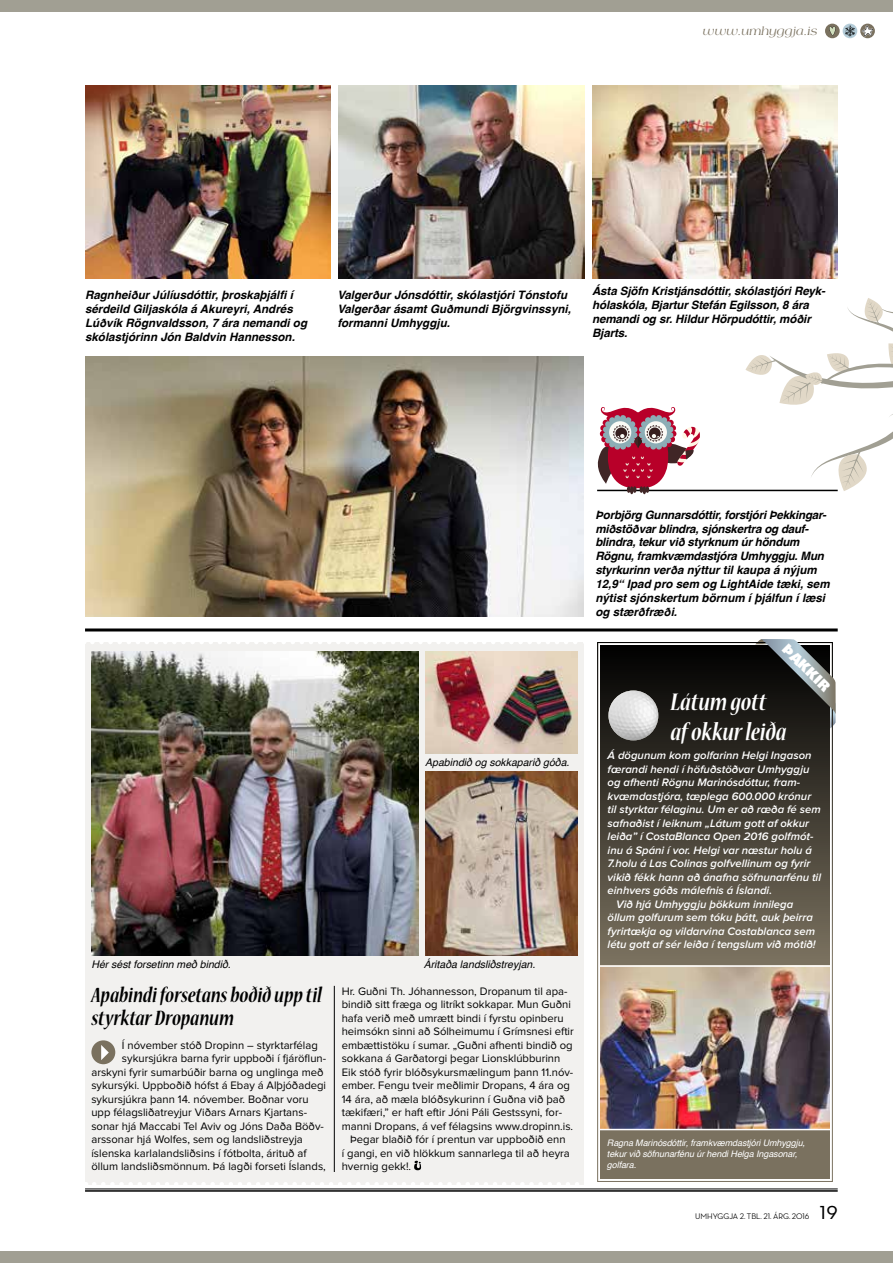
<style>
.page{position:relative;width:893px;height:1263px;background:#fff}
.page>*{position:absolute;margin:0;border:0;box-sizing:border-box;transform-origin:0 0}
.t1{font:italic 700 condensed 27.15px/29px "Nueva Std";letter-spacing:-.005em;color:#fff}
.t2{font:500 25.5px "Neutra Disp";color:#000}
.t3{font:italic 700 condensed 23.4px/23.4px "Nueva Std";letter-spacing:-.005em;color:#000}
.t4{font:900 14.1px "Univers";color:#fff}
.t5{font:italic 12px "Americana";color:#7a715f}
.t6{font:italic 700 11.55px/14px "Helvetica";color:#000}
.t7{font:italic 700 11.55px/14px "Helvetica";letter-spacing:-.02em;color:#000}
.t8{font:11.25px "Proxima Nova";color:#000}
.t9{font:italic 600 11.25px "Proxima Nova";color:#fff}
.t10{font:italic 10.5px "Helvetica";color:#000}
.t11{font:italic 9px/10.8px "Helvetica";letter-spacing:-.01em;color:#fff}
.t12{font:500 8.25px "Neutra Disp";color:#000}
</style>
<div class="page">
<div style="left:0;top:1251px;width:893px;height:12px;background:#a19f93"></div>
<hr style="left:85px;top:1190px;width:753px;height:2px;background:#000">
<hr style="left:85px;top:1189px;width:753px;height:1px;background:#000">
<svg style="left:597px;top:642px;width:236px;height:538px;background:#595349"></svg>
<div style="left:600px;top:645px;width:230px;height:531px;border:3px solid #000"></div>
<img style="left:85px;top:85px;width:246px;height:194px">
<img style="left:85px;top:356px;width:498px;height:260px">
<img style="left:339px;top:85px;width:245px;height:194px">
<img style="left:592px;top:85px;width:246px;height:194px">
<img style="left:600px;top:967px;width:230px;height:162px">
<div style="left:0;top:0;width:893px;height:11px;background:#a19f93"></div>
<div style="left:825px;top:24px;width:15px;height:14px;background:#7a715f;border-radius:50%"></div>
<svg style="left:829px;top:26px;width:7px;height:10px"></svg>
<svg style="left:860px;top:24px;width:15px;height:14px"></svg>
<svg style="left:861px;top:25px;width:13px;height:14px"></svg>
<div style="left:843px;top:24px;width:14px;height:14px;background:#b4ccd8;border-radius:50%"></div>
<svg style="left:845px;top:25px;width:10px;height:12px"></svg>
<svg style="left:745px;top:298px;width:148px;height:193px"></svg>
<svg style="left:755px;top:639px;width:81px;height:89px;background:#444746"></svg>
<hr style="left:600px;top:1129px;width:231px;height:1px;background:#fff">
<hr style="left:85px;top:628px;width:753px;height:3px;background:#000">
<hr style="left:599px;top:965px;width:232px;height:2px;background:#fff">
<svg style="left:85px;top:642px;width:498px;height:542px;fill:#f2f1ef"></svg>
<img style="left:608px;top:690px;width:50px;height:50px;border-radius:25px">
<img style="left:91px;top:651px;width:327px;height:304px">
<img style="left:425px;top:651px;width:152px;height:103px">
<svg style="left:414px;top:1161px;width:7px;height:9px"></svg>
<hr style="left:334px;top:986px;width:1px;height:186px;background:#000">
<svg style="left:92px;top:642px;width:491px;height:2px"></svg>
<svg style="left:94px;top:1182px;width:490px;height:3px"></svg>
<hr style="left:597px;top:490px;width:241px;height:1px;background:#000">
<svg style="left:597px;top:407px;width:105px;height:87px"></svg>
<div style="left:91px;top:1040px;width:24px;height:24px;background:#7a715f;border-radius:50%"></div>
<svg style="left:101px;top:1045px;width:8px;height:15px"></svg>
<p class="t5" style="left:703px;top:24px;width:116px">www.umhyggja.is</p>
<p class="t6" style="left:85px;top:288px;width:224px">Ragnheiður Júlíusdóttir, þroskaþjálfi í sérdeild Giljaskóla á Akureyri, Andrés Lúðvík Rögnvaldsson, 7 ára nemandi og skólastjórinn Jón Baldvin Hannesson.</p>
<p class="t6" style="left:337px;top:288px;width:235px">Valgerður Jónsdóttir, skólastjóri Tónstofu<br>Valgerðar ásamt Guðmundi Björgvinssyni, formanni Umhyggju.</p>
<p class="t6" style="left:592px;top:284px;width:235px">Ásta Sjöfn Kristjánsdóttir, skólastjóri Reyk&shy;hólaskóla, Bjartur Stefán Egilsson, 8 ára nemandi og sr. Hildur Hörpudóttir, móðir Bjarts.</p>
<p class="t10" style="left:425px;top:754px;width:146px">Apabindið og sokkaparið góða.</p>
<p class="t10" style="left:91px;top:956px;width:141px">Hér sést forsetinn með bindið.</p>
<h3 class="t3" style="left:91px;top:984px;width:232px">Apabindi forsetans boðið upp til styrktar Dropanum</h3>
<p class="t8" style="left:122px;top:1040px;width:197px">Í nóvember stóð Dropinn – styrktarfélag</p>
<p class="t8" style="left:122px;top:1053px;width:206px">sykursjúkra barna fyrir uppboði í fjáröflun-</p>
<p class="t8" style="left:91px;top:1067px;width:234px">arskyni fyrir sumarbúðir barna og unglinga með</p>
<p class="t8" style="left:91px;top:1080px;width:236px">sykursýki. Uppboðið hófst á Ebay á Alþjóðadegi</p>
<p class="t8" style="left:91px;top:1094px;width:219px">sykursjúkra þann 14. nóvember. Boðnar voru</p>
<p class="t8" style="left:91px;top:1107px;width:217px">upp félagsliðatreyjur Viðars Arnars Kjartans-</p>
<p class="t8" style="left:91px;top:1121px;width:234px">sonar hjá Maccabi Tel Aviv og Jóns Daða Böðv-</p>
<p class="t8" style="left:91px;top:1134px;width:213px">arssonar hjá Wolfes, sem og landsliðstreyja</p>
<p class="t8" style="left:91px;top:1148px;width:217px">íslenska karlalandsliðsins í fótbolta, árituð af</p>
<p class="t8" style="left:91px;top:1161px;width:236px">öllum landsliðsmönnum. Þá lagði forseti Íslands,</p>
<p class="t10" style="left:424px;top:956px;width:113px">Áritaða landsliðstreyjan.</p>
<p class="t8" style="left:342px;top:986px;width:227px">Hr. Guðni Th. Jóhannesson, Dropanum til apa-</p>
<p class="t8" style="left:342px;top:999px;width:231px">bindið sitt fræga og litríkt sokkapar. Mun Guðni</p>
<p class="t8" style="left:342px;top:1013px;width:223px">hafa verið með umrætt bindi í fyrstu opinberu</p>
<p class="t8" style="left:342px;top:1026px;width:234px">heimsókn sinni að Sólheimumu í Grímsnesi eftir</p>
<p class="t8" style="left:342px;top:1040px;width:232px">embættistöku í sumar. „Guðni afhenti bindið og</p>
<p class="t8" style="left:342px;top:1053px;width:220px">sokkana á Garðatorgi þegar Lionsklúbburinn</p>
<p class="t8" style="left:342px;top:1067px;width:233px">Eik stóð fyrir blóðsykursmælingum þann 11.nóv-</p>
<p class="t8" style="left:342px;top:1080px;width:230px">ember. Fengu tveir meðlimir Dropans, 4 ára og</p>
<p class="t8" style="left:342px;top:1094px;width:225px">14 ára, að mæla blóðsykurinn í Guðna við það</p>
<p class="t8" style="left:342px;top:1107px;width:222px">tækifæri,” er haft eftir Jóni Páli Gestssyni, for-</p>
<p class="t8" style="left:342px;top:1121px;width:233px">manni Dropans, á vef félagsins www.dropinn.is.</p>
<p class="t8" style="left:350px;top:1134px;width:217px">Þegar blaðið fór í prentun var uppboðið enn</p>
<p class="t8" style="left:342px;top:1148px;width:230px">í gangi, en við hlökkum sannarlega til að heyra</p>
<p class="t8" style="left:342px;top:1161px;width:71px">hvernig gekk!.</p>
<p class="t7" style="left:595px;top:508px;width:236px">Þorbjörg Gunnarsdóttir, forstjóri Þekkingar&shy;miðstöðvar blindra, sjónskertra og dauf&shy;blindra, tekur við styrknum úr höndum Rögnu, framkvæmdastjóra Umhyggju. Mun styrkurinn verða nýttur til kaupa á nýjum 12,9“ Ipad pro sem og LightAide tæki, sem nýtist sjónskertum börnum í þjálfun í læsi og stærðfræði.</p>
<p class="t4" style="left:791px;top:640px;width:62px;rotate:45deg">ÞAKKIR</p>
<h1 class="t1" style="left:670px;top:689px;width:118px">Látum gott af okkur leiða</h1>
<p class="t9" style="left:608px;top:750px;width:205px">Á dögunum kom golfarinn Helgi Ingason</p>
<p class="t9" style="left:608px;top:764px;width:203px">færandi hendi í höfuðstöðvar Umhyggju</p>
<p class="t9" style="left:608px;top:777px;width:194px">og afhenti Rögnu Marinósdóttur, fram-</p>
<p class="t9" style="left:608px;top:791px;width:205px">kvæmdastjóra, tæplega 600.000 krónur</p>
<p class="t9" style="left:608px;top:804px;width:215px">til styrktar félaginu. Um er að ræða fé sem</p>
<p class="t9" style="left:608px;top:818px;width:203px">safnaðist í leiknum „Látum gott af okkur</p>
<p class="t9" style="left:608px;top:831px;width:207px">leiða” í CostaBlanca Open 2016 golfmót-</p>
<p class="t9" style="left:608px;top:845px;width:206px">inu á Spáni í vor. Helgi var næstur holu á</p>
<p class="t9" style="left:608px;top:858px;width:204px">7.holu á Las Colinas golfvellinum og fyrir</p>
<p class="t9" style="left:608px;top:872px;width:215px">vikið fékk hann að ánafna söfnunarfénu til</p>
<p class="t9" style="left:608px;top:885px;width:166px">einhvers góðs málefnis á Íslandi.</p>
<p class="t9" style="left:616px;top:899px;width:179px">Við hjá Umhyggju þökkum innilega</p>
<p class="t9" style="left:608px;top:912px;width:207px">öllum golfurum sem tóku þátt, auk þeirra</p>
<p class="t9" style="left:608px;top:926px;width:209px">fyrirtækja og vildarvina Costablanca sem</p>
<p class="t9" style="left:608px;top:939px;width:209px">létu gott af sér leiða í tengslum við mótið!</p>
<p class="t11" style="left:607px;top:1138px;width:200px">Ragna Marinósdóttir, framkvæmdastjóri Umhyggju, tekur við söfnunarfénu úr hendi Helga Ingasonar, golfara.</p>
<p class="t12" style="left:695px;top:1212px;width:116px">UMHYGGJA 2. TBL. 21. ÁRG. 2016</p>
<h2 class="t2" style="left:819px;top:1196px;width:20px">19</h2>
</div>
